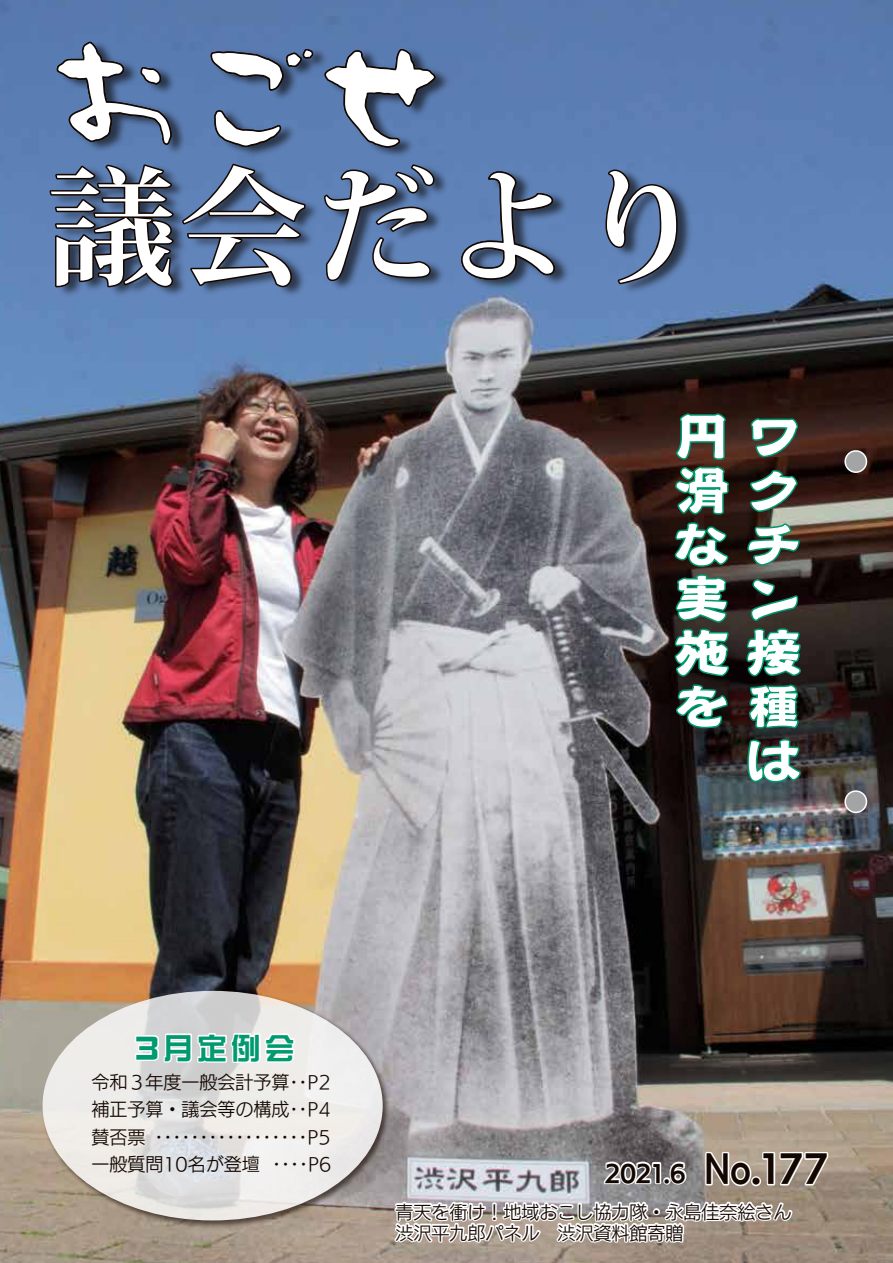
<style>
.page{position:relative;width:893px;height:1263px;background:#fff}
.page>*{position:absolute;margin:0;border:0;box-sizing:border-box;transform-origin:0 0}
.t1{font:54px/54px "Hourei Std EB";color:#fff;text-align:right}
.t2{font:36px "UD Kakugo Large Pro B";color:#140700;scale:.85 1}
.t3{font:30px "DF So Gei Std W7";color:#009a70}
.t4{font:22.5px "UD Kakugo Large Pro B";color:#140700}
.t5{font:18px/27.5px "UD Kakugo Large Pro R";color:#140700;text-align:right}
.s1{font-size:33px}
</style>
<div class="page">
<img style="left:0;top:0;width:893px;height:1263px">
<img style="left:49px;top:36px;width:646px;height:265px">
<svg style="left:49px;top:164px;width:125px;height:123px"></svg>
<svg style="left:181px;top:163px;width:125px;height:124px"></svg>
<svg style="left:324px;top:164px;width:110px;height:117px"></svg>
<svg style="left:460px;top:171px;width:95px;height:109px"></svg>
<svg style="left:605px;top:170px;width:73px;height:114px"></svg>
<svg style="left:56px;top:41px;width:116px;height:105px"></svg>
<svg style="left:210px;top:48px;width:104px;height:100px"></svg>
<svg style="left:324px;top:48px;width:112px;height:100px"></svg>
<div style="left:41px;top:989px;width:349px;height:239px;background:#140700;opacity:.75"></div>
<svg style="left:43px;top:991px;width:340px;height:229px;background:#e7e6e5"></svg>
<svg style="left:133px;top:1031px;width:163px;height:33px"></svg>
<svg style="left:391px;top:1149px;width:439px;height:114px"></svg>
<svg style="left:748px;top:417px;width:51px;height:96px;background:#2d4131"></svg>
<svg style="left:746px;top:521px;width:55px;height:46px;background:#355442"></svg>
<svg style="left:745px;top:577px;width:57px;height:154px;background:#184636"></svg>
<svg style="left:746px;top:737px;width:56px;height:47px;background:#225547"></svg>
<svg style="left:672px;top:412px;width:58px;height:318px;background:#1c4534"></svg>
<div style="left:845px;top:451px;width:21px;height:21px;background:#a3a4a5;border-radius:50%"></div>
<div style="left:844px;top:450px;width:23px;height:23px;border:2px solid #fff;border-radius:50%"></div>
<div style="left:845px;top:791px;width:21px;height:21px;background:#a3a4a5;border-radius:50%"></div>
<div style="left:844px;top:790px;width:23px;height:23px;border:2px solid #fff;border-radius:50%"></div>
<h1 class="t1" style="left:675px;top:405px;width:126px">円ワ滑クなチ実ン施接を種は</h1>
<h3 class="t3" style="left:130px;top:1032px;width:166px"><span class="s1">３</span>月定例会</h3>
<p class="t5" style="left:91px;top:1068px;width:241px">令和３年度一般会計予算･･P2補正予算・議会等の構成･･P4･････････････････P5</p>
<p class="t5" style="left:91px;top:1122px;width:55px">賛否票</p>
<p class="t5" style="left:91px;top:1150px;width:170px">一般質問10名が登壇</p>
<p class="t5" style="left:272px;top:1150px;width:61px">････P6</p>
<p class="t4" style="left:605px;top:1154px;width:83px">2021.6</p>
<h2 class="t2" style="left:704px;top:1138px;width:149px">No.177</h2>
<p class="t5" style="left:395px;top:1201px;width:397px;line-height:21px;text-align:left">青天を衝け！地域おこし協力隊・永島佳奈絵さん渋沢平九郎パネル　渋沢資料館寄贈</p>
</div>
